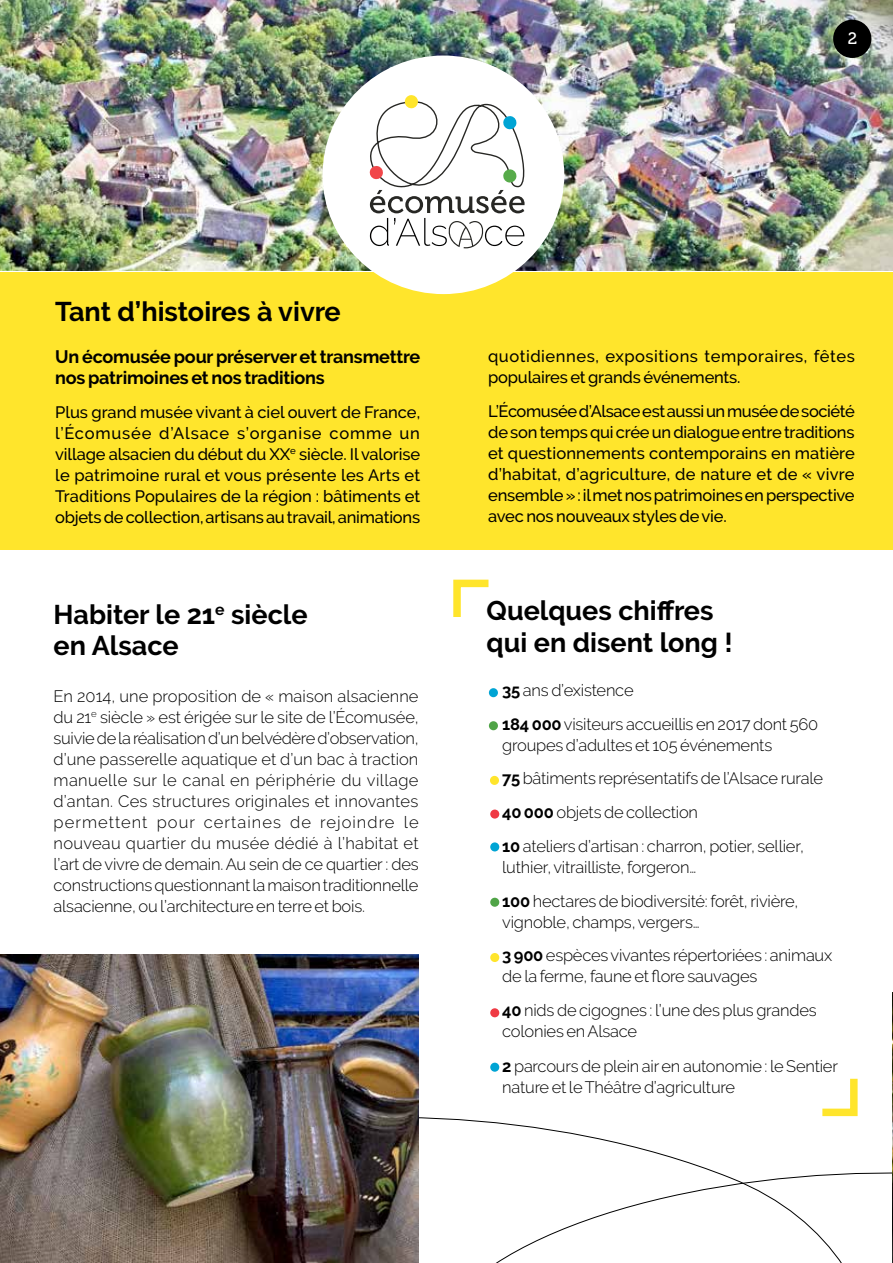
<style>
.page{position:relative;width:893px;height:1263px;background:#fff}
.page>*{position:absolute;margin:0;border:0;box-sizing:border-box;transform-origin:0 0}
.t1{font:700 27px/31.5px "Raleway";color:#000}
.t2{font:700 18px/21px "Raleway";letter-spacing:-.01em;color:#000}
.t3{font:300 16.5px/21px "Raleway";letter-spacing:-.015em;color:#000}
.t4{font:500 16.5px/21px "Raleway";letter-spacing:-.015em;color:#000;text-align:justify}
.t5{font:500 16.5px/21px "Raleway";letter-spacing:.025em;color:#000}
.t6{font:16.5px "Museo 500";color:#fff}
.s1{font-weight:700}
</style>
<div class="page">
<div style="left:0;top:272px;width:893px;height:278px;background:#ffe52c"></div>
<svg style="left:419px;top:1062px;width:473px;height:201px"></svg>
<img style="left:0;top:0;width:893px;height:271px">
<img style="left:892px;top:993px;width:1px;height:270px">
<div style="left:833px;top:20px;width:38px;height:38px;background:#000;border-radius:50%"></div>
<div style="left:323px;top:56px;width:241px;height:238px;background:#fff;border-radius:50%"></div>
<svg style="left:370px;top:95px;width:155px;height:153px"></svg>
<img style="left:0;top:955px;width:419px;height:308px">
<svg style="left:453px;top:579px;width:36px;height:38px"></svg>
<svg style="left:815px;top:1071px;width:46px;height:49px"></svg>
<div style="left:489px;top:688px;width:9px;height:9px;background:#00a4d4;border-radius:50%"></div>
<div style="left:489px;top:721px;width:9px;height:9px;background:#50a447;border-radius:50%"></div>
<div style="left:490px;top:776px;width:9px;height:9px;background:#ffe52c;border-radius:50%"></div>
<div style="left:490px;top:809px;width:9px;height:10px;background:#ef3a44;border-radius:50%"></div>
<div style="left:490px;top:842px;width:9px;height:9px;background:#00a4d4;border-radius:50%"></div>
<div style="left:490px;top:898px;width:9px;height:9px;background:#50a447;border-radius:50%"></div>
<div style="left:490px;top:953px;width:9px;height:9px;background:#ffe52c;border-radius:50%"></div>
<div style="left:490px;top:1008px;width:9px;height:9px;background:#ef3a44;border-radius:50%"></div>
<div style="left:490px;top:1063px;width:9px;height:9px;background:#00a4d4;border-radius:50%"></div>
<p class="t6" style="left:848px;top:29px;width:11px">2</p>
<h1 class="t1" style="left:55px;top:295px;width:287px">Tant d’histoires à vivre</h1>
<p class="t2" style="left:55px;top:346px;width:367px">Un écomusée pour préserver et transmettre nos patrimoines et nos traditions</p>
<p class="t4" style="left:55px;top:402px;width:367px">Plus grand musée vivant à ciel ouvert de France, l’Écomusée d’Alsace s’organise comme un village alsacien du début du XX<sup>e</sup> siècle. Il valorise le patrimoine rural et vous présente les Arts et Traditions Populaires de la région : bâtiments et objets de collection, artisans au travail, animations</p>
<h1 class="t1" style="left:54px;top:599px;width:256px">Habiter le 21<sup>e</sup> siècle en Alsace</h1>
<p class="t3" style="left:54px;top:685px;width:367px;text-align:justify">En 2014, une proposition de « maison alsacienne du 21<sup>e</sup> siècle » est érigée sur le site de l’Écomusée, suivie de la réalisation d’un belvédère d’observation, d’une passerelle aquatique et d’un bac à traction manuelle sur le canal en périphérie du village d’antan. Ces structures originales et innovantes permettent pour certaines de rejoindre le nouveau quartier du musée dédié à l’habitat et l’art de vivre de demain. Au sein de ce quartier : des constructions questionnant la maison traditionnelle alsacienne, ou l’architecture en terre et bois.</p>
<p class="t5" style="left:488px;top:345px;width:368px">quotidiennes, expositions temporaires, fêtes populaires et grands événements.</p>
<p class="t4" style="left:488px;top:400px;width:368px">L’Écomusée d’Alsace est aussi un musée de société de son temps qui crée un dialogue entre traditions et questionnements contemporains en matière d’habitat, d’agriculture, de nature et de « vivre ensemble » : il met nos patrimoines en perspective avec nos nouveaux styles de vie.</p>
<h1 class="t1" style="left:487px;top:595px;width:248px">Quelques chiffres qui en disent long !</h1>
<p class="t3" style="left:502px;top:673px;width:317px;line-height:33.8px"><span class="s1">35</span> ans d’existence<br><span class="s1">184 000</span> visiteurs accueillis en 2017 dont 560</p>
<p class="t3" style="left:502px;top:728px;width:322px;line-height:33.8px">groupes d’adultes et 105 événements<br><span class="s1">75</span> bâtiments représentatifs de l’Alsace rurale <span class="s1">40 000</span> objets de collection<br><span class="s1">10</span> ateliers d’artisan : charron, potier, sellier,</p>
<p class="t3" style="left:502px;top:850px;width:298px;line-height:33.8px">luthier, vitrailliste, forgeron…<br><span class="s1">100</span> hectares de biodiversité: forêt, rivière,</p>
<p class="t3" style="left:502px;top:905px;width:332px;line-height:33.8px">vignoble, champs, vergers…<br><span class="s1">3 900</span> espèces vivantes répertoriées : animaux</p>
<p class="t3" style="left:502px;top:960px;width:316px;line-height:33.8px">de la ferme, faune et flore sauvages<br><span class="s1">40</span> nids de cigognes : l’une des plus grandes</p>
<p class="t3" style="left:502px;top:1014px;width:337px;line-height:34.5px">colonies en Alsace<br><span class="s1">2</span> parcours de plein air en autonomie : le Sentier</p>
<p class="t3" style="left:502px;top:1076px;width:234px">nature et le Théâtre d’agriculture</p>
</div>
